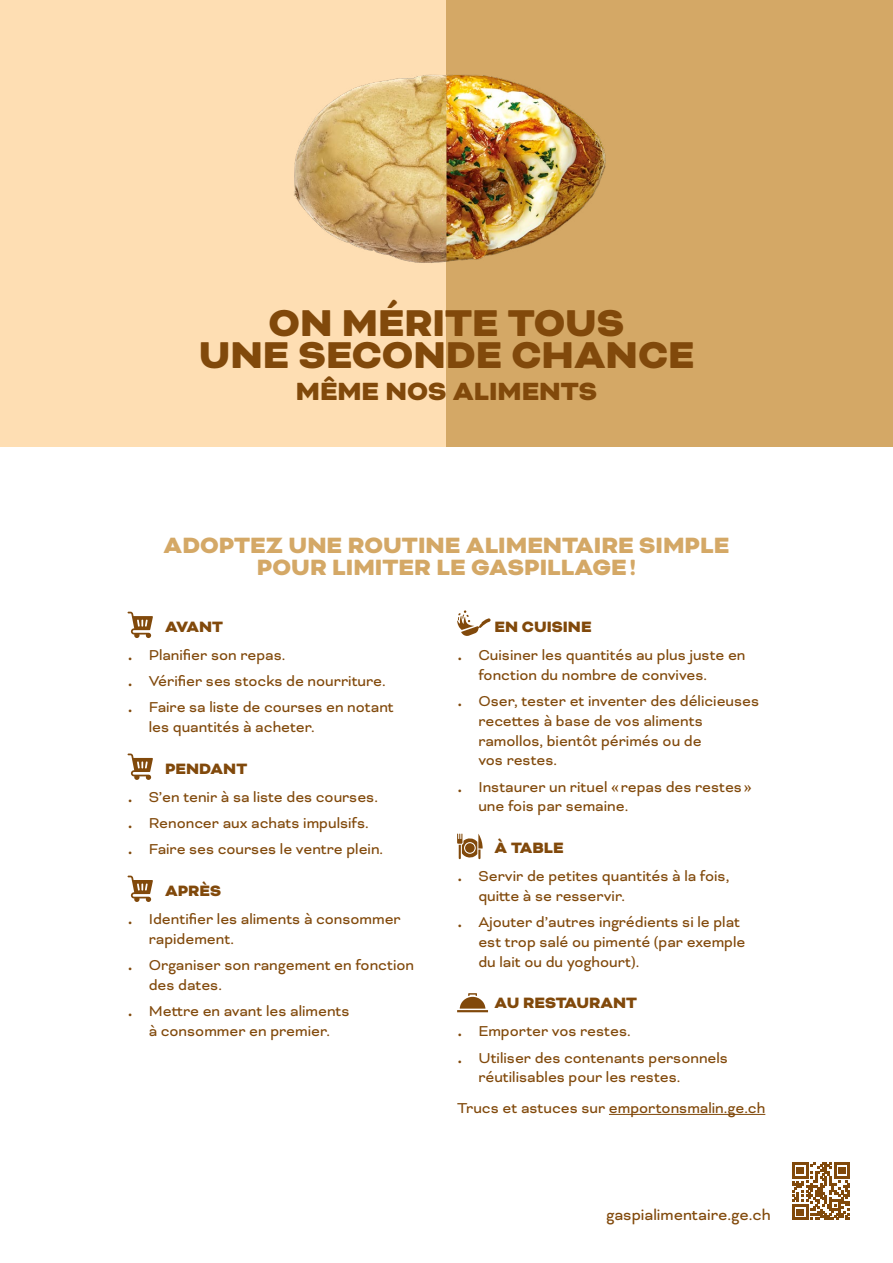
<style>
.page{position:relative;width:893px;height:1263px;background:#fff}
.page>*{position:absolute;margin:0;border:0;box-sizing:border-box;transform-origin:0 0}
.t1{font:900 42.9px "Bicyclette";color:#81490b}
.t2{font:900 28.65px "Bicyclette";color:#81490b}
.titre{font:900 25.5px/22.5px "Bicyclette";color:#d4a866;text-align:center}
.sous-titre{font:900 17.25px "Bicyclette";color:#81490b}
.t3{font:17.25px "Bicyclette";color:#81490b}
.texte{font:16.5px/19.8px "Bicyclette";color:#81490b}
</style>
<div class="page">
<div style="left:0;top:0;width:446px;height:446px;background:#fedeb3"></div>
<div style="left:446px;top:0;width:447px;height:446px;background:#d4a866"></div>
<img style="left:294px;top:74px;width:312px;height:189px">
<svg style="left:128px;top:612px;width:25px;height:26px"></svg>
<svg style="left:128px;top:753px;width:25px;height:27px"></svg>
<svg style="left:128px;top:875px;width:25px;height:27px"></svg>
<hr style="left:609px;top:1114px;width:156px;height:1px;background:#81490b">
<svg style="left:457px;top:610px;width:34px;height:26px"></svg>
<svg style="left:457px;top:834px;width:26px;height:25px"></svg>
<svg style="left:457px;top:993px;width:31px;height:19px"></svg>
<svg style="left:792px;top:1162px;width:58px;height:58px"></svg>
<p class="t1" style="left:268px;top:297px;width:358px">ON MÉRITE TOUS</p>
<p class="t1" style="left:199px;top:330px;width:497px">UNE SECONDE CHANCE</p>
<p class="t2" style="left:296px;top:375px;width:303px">MÊME NOS ALIMENTS</p>
<p class="titre" style="left:164px;top:534px;width:567px">ADOPTEZ UNE ROUTINE ALIMENTAIRE SIMPLE<br>POUR LIMITER LE GASPILLAGE!</p>
<p class="sous-titre" style="left:165px;top:616px;width:59px">AVANT</p>
<p class="texte" style="left:128px;top:645px;width:159px">• Planifier son repas.</p>
<p class="texte" style="left:128px;top:671px;width:260px">• Vérifier ses stocks de nourriture.</p>
<p class="texte" style="left:149px;top:697px;width:247px;text-indent:-21px">• Faire sa liste de courses en notant les quantités à acheter.</p>
<p class="sous-titre" style="left:165px;top:758px;width:84px">PENDANT</p>
<p class="texte" style="left:128px;top:787px;width:252px">• S’en tenir à sa liste des courses.</p>
<p class="texte" style="left:128px;top:813px;width:243px">• Renoncer aux achats impulsifs.</p>
<p class="texte" style="left:128px;top:839px;width:257px">• Faire ses courses le ventre plein.</p>
<p class="sous-titre" style="left:165px;top:880px;width:58px">APRÈS</p>
<p class="texte" style="left:149px;top:909px;width:253px;text-indent:-21px">• Identifier les aliments à consommer rapidement.</p>
<p class="texte" style="left:149px;top:955px;width:267px;text-indent:-21px">• Organiser son rangement en fonction des dates.</p>
<p class="texte" style="left:128px;top:1001px;width:224px;text-align:center">• Mettre en avant les aliments à consommer en premier.</p>
<p class="sous-titre" style="left:495px;top:616px;width:98px">EN CUISINE</p>
<p class="texte" style="left:478px;top:645px;width:269px;text-indent:-21px">• Cuisiner les quantités au plus juste en fonction du nombre de convives.</p>
<p class="texte" style="left:478px;top:691px;width:282px;text-indent:-21px">• Oser, tester et inventer des délicieuses recettes à base de vos aliments ramollos, bientôt périmés ou de<br>vos restes.</p>
<p class="texte" style="left:478px;top:777px;width:275px;text-indent:-21px">• Instaurer un rituel « repas des restes » une fois par semaine.</p>
<p class="sous-titre" style="left:495px;top:837px;width:70px">À TABLE</p>
<p class="texte" style="left:478px;top:866px;width:252px;text-indent:-21px">• Servir de petites quantités à la fois, quitte à se resservir.</p>
<p class="texte" style="left:478px;top:912px;width:269px;text-indent:-21px">• Ajouter d’autres ingrédients si le plat est trop salé ou pimenté (par exemple du lait ou du yoghourt).</p>
<p class="sous-titre" style="left:495px;top:993px;width:144px">AU RESTAURANT</p>
<p class="texte" style="left:457px;top:1021px;width:175px">• Emporter vos restes.</p>
<p class="texte" style="left:478px;top:1048px;width:251px;text-indent:-21px">• Utiliser des contenants personnels réutilisables pour les restes.</p>
<p class="texte" style="left:457px;top:1098px;width:310px">Trucs et astuces sur emportonsmalin.ge.ch</p>
<p class="t3" style="left:606px;top:1205px;width:166px">gaspialimentaire.ge.ch</p>
</div>
